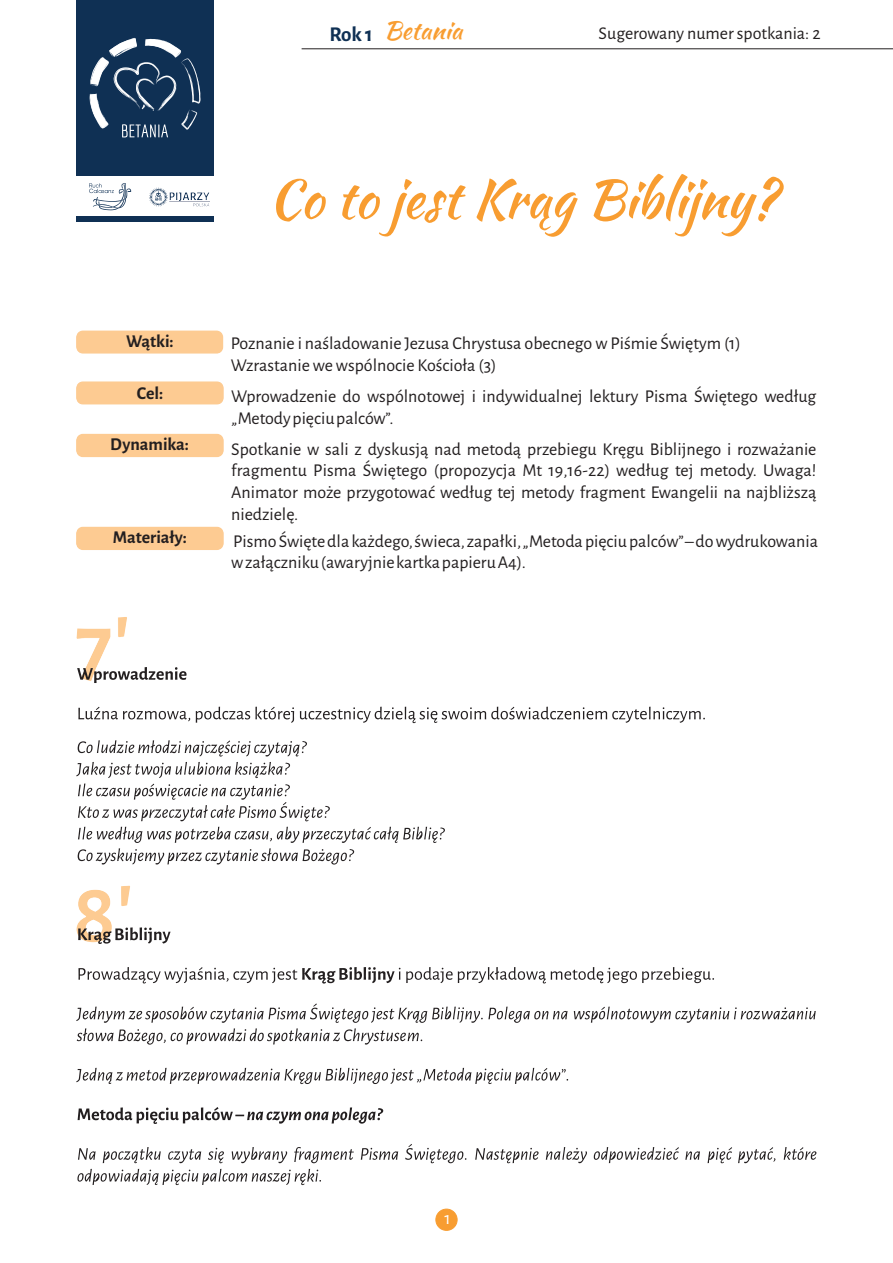
<style>
.page{position:relative;width:893px;height:1263px;background:#fff}
.page>*{position:absolute;margin:0;border:0;box-sizing:border-box;transform-origin:0 0}
.t1{font:52.5px "Kaushan Script";color:#f89d31}
.t2{font:24.75px "Kaushan Script";color:#f89d31}
.t3{font:18px/21.6px "Alegreya Sans";color:#231f20}
.t4{font:700 18px "Alegreya Sans";color:#231f20}
.t5{font:18px "Alegreya Sans";color:#fff}
.s1{font-family:"Alegreya Sans";font-weight:700;font-size:21px;color:#0f3054}
</style>
<div class="page">
<img style="left:77px;top:886px;width:53px;height:49px">
<hr style="left:302px;top:48px;width:591px;height:1px;background:#231f20">
<div style="left:77px;top:216px;width:137px;height:6px;background:#0f3054"></div>
<svg style="left:89px;top:183px;width:42px;height:27px"></svg>
<img style="left:193px;top:203px;width:16px;height:4px">
<svg style="left:149px;top:187px;width:19px;height:20px"></svg>
<img style="left:170px;top:193px;width:39px;height:9px">
<div style="left:77px;top:0;width:137px;height:175px;background:#0f3054"></div>
<svg style="left:89px;top:37px;width:112px;height:100px"></svg>
<img style="left:76px;top:330px;width:147px;height:24px">
<img style="left:76px;top:381px;width:148px;height:24px">
<div style="left:76px;top:434px;width:148px;height:23px;background:#fdcb92"></div>
<div style="left:76px;top:527px;width:148px;height:23px;background:#fdcb92"></div>
<div style="left:435px;top:1209px;width:23px;height:22px;background:#f89d31;border:1px solid #f89d31;border-radius:50%"></div>
<img style="left:77px;top:617px;width:50px;height:50px">
<svg style="left:77px;top:667px;width:110px;height:16px"></svg>
<svg style="left:78px;top:707px;width:627px;height:16px"></svg>
<svg style="left:78px;top:740px;width:229px;height:16px"></svg>
<svg style="left:76px;top:762px;width:254px;height:59px"></svg>
<svg style="left:78px;top:827px;width:367px;height:37px"></svg>
<svg style="left:78px;top:927px;width:93px;height:17px"></svg>
<svg style="left:78px;top:967px;width:636px;height:16px"></svg>
<svg style="left:574px;top:1006px;width:242px;height:17px"></svg>
<svg style="left:76px;top:1003px;width:491px;height:42px"></svg>
<svg style="left:76px;top:1068px;width:492px;height:16px"></svg>
<svg style="left:78px;top:1107px;width:305px;height:17px"></svg>
<svg style="left:78px;top:1144px;width:622px;height:19px"></svg>
<svg style="left:707px;top:1147px;width:109px;height:16px"></svg>
<svg style="left:77px;top:1169px;width:244px;height:16px"></svg>
<h2 class="t2" style="left:330px;top:12px;width:134px"><span class="s1">Rok 1</span> Betania</h2>
<p class="t3" style="left:599px;top:23px;width:223px">Sugerowany numer spotkania: 2</p>
<h1 class="t1" style="left:269px;top:161px;width:509px">Co to jest Krąg Biblijny?</h1>
<p class="t4" style="left:126px;top:332px;width:49px">Wątki:</p>
<p class="t3" style="left:231px;top:333px;width:511px">Poznanie i naśladowanie Jezusa Chrystusa obecnego w Piśmie Świętym (1)<br>Wzrastanie we wspólnocie Kościoła (3)</p>
<p class="t4" style="left:137px;top:385px;width:28px">Cel:</p>
<p class="t4" style="left:110px;top:436px;width:80px">Dynamika:</p>
<p class="t3" style="left:231px;top:386px;width:587px">Wprowadzenie do wspólnotowej i indywidualnej lektury Pisma Świętego według „Metody pięciu palców”.</p>
<p class="t3" style="left:231px;top:439px;width:587px;text-align:justify">Spotkanie w sali z dyskusją nad metodą przebiegu Kręgu Biblijnego i rozważanie fragmentu Pisma Świętego (propozycja Mt 19,16-22) według tej metody. Uwaga!<br>Animator może przygotować według tej metody fragment Ewangelii na najbliższą niedzielę.</p>
<p class="t3" style="left:231px;top:530px;width:588px">Pismo Święte dla każdego,świeca,zapałki,„Metoda pięciu palców”–do wydrukowania w załączniku (awaryjnie kartka papieru A4).</p>
<p class="t4" style="left:113px;top:529px;width:76px">Materiały:</p>
<p class="t5" style="left:444px;top:1210px;width:8px">1</p>
</div>
